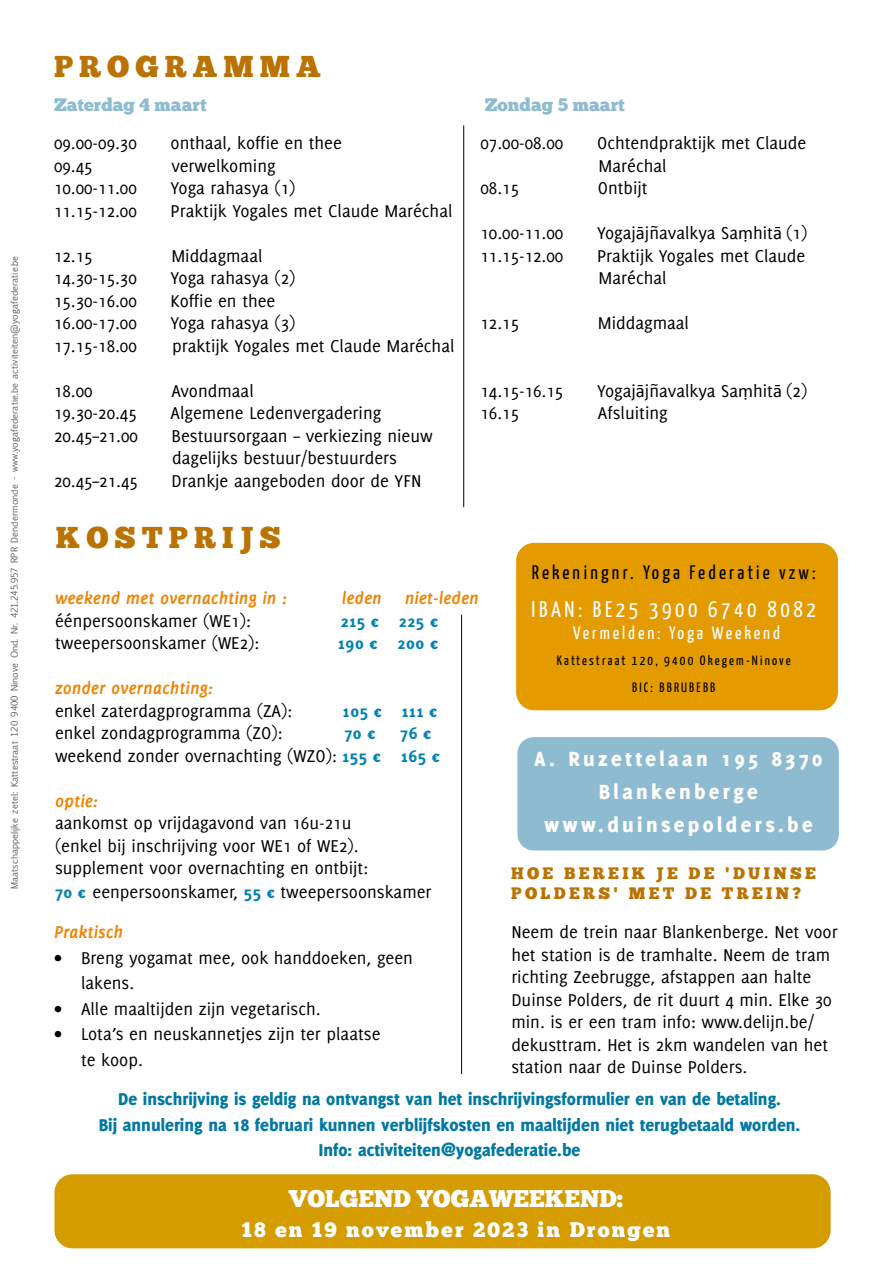
<style>
.page{position:relative;width:893px;height:1276px;background:#fff}
.page>*{position:absolute;margin:0;border:0;box-sizing:border-box;transform-origin:0 0}
.t1{font:30px "Chunk Five";letter-spacing:.2em;color:#ba7300}
.t2{font:24px "Chunk Five";color:#fff}
.t3{font:800 22.5px/33px "Delicious";letter-spacing:.15em;color:#fff;text-align:center}
.t4{font:22.5px "Yanone Kaffeesatz";letter-spacing:.16em;color:#fff}
.t5{font:21px "Chunk Five";letter-spacing:.1em;color:#fff}
.t6{font:19.5px "Yanone Kaffeesatz";letter-spacing:.16em;color:#000}
.t7{font:18.75px/22.5px "Delicious";color:#000}
.t8{font:800 18.75px/25.5px "Delicious";color:#0078a2;text-align:center}
.t9{font:italic 700 18.75px "Delicious";color:#f08200}
.t10{font:18.75px "Otari Bold Limited";letter-spacing:.03em;color:#0082b4}
.t11{font:18px "Chunk Five";color:#8ebbd0}
.t12{font:18px "Yanone Kaffeesatz";letter-spacing:.16em;color:#fff}
.t13{font:16.5px/19.8px "Chunk Five";letter-spacing:.2em;color:#ba7300}
.t14{font:13.5px/27px "Yanone Kaffeesatz";letter-spacing:.16em;color:#000;text-align:center}
.t15{font:9px "Euphemia UCAS";color:#575756}
.s1{font-family:"Calibri"}
.s2{font-family:"Otari Bold Limited";color:#0082b4}
</style>
<div class="page">
<div style="left:516px;top:543px;width:322px;height:167px;background:#e49b00;border-radius:18px"></div>
<div style="left:517px;top:737px;width:322px;height:113px;background:#8ebbd0;border-radius:16px"></div>
<div style="left:54px;top:1174px;width:777px;height:74px;background:#d59c00;border-radius:18px"></div>
<hr style="left:461px;top:614px;width:1px;height:460px;background:#000">
<hr style="left:463px;top:125px;width:1px;height:382px;background:#000">
<p class="t15" style="left:8px;top:889px;width:635px;rotate:-90deg">Maatschappelijke zetel: Kattestraat 120 9400 Ninove Ond. Nr. 421.245.957 RPR Dendermonde - www.yogafederatie.be activiteiten@yogafederatie.be</p>
<h1 class="t1" style="left:54px;top:52px;width:268px">PROGRAMMA</h1>
<p class="t11" style="left:54px;top:97px;width:154px">Zaterdag 4 maart</p>
<p class="t11" style="left:485px;top:97px;width:141px">Zondag 5 maart</p>
<p class="t7" style="left:54px;top:131px;width:84px">09.00-09.30</p>
<p class="t7" style="left:171px;top:131px;width:173px">onthaal, koffie en thee</p>
<p class="t7" style="left:54px;top:154px;width:40px">09.45</p>
<p class="t7" style="left:171px;top:154px;width:106px">verwelkoming</p>
<p class="t7" style="left:54px;top:176px;width:84px">10.00-11.00</p>
<p class="t7" style="left:171px;top:176px;width:127px">Yoga rahasya (1)</p>
<p class="t7" style="left:54px;top:199px;width:84px">11.15-12.00</p>
<p class="t7" style="left:171px;top:199px;width:283px">Praktijk Yogales met Claude Maréchal</p>
<p class="t7" style="left:54px;top:244px;width:40px">12.15</p>
<p class="t7" style="left:171px;top:244px;width:93px">Middagmaal</p>
<p class="t7" style="left:54px;top:266px;width:84px">14.30-15.30</p>
<p class="t7" style="left:171px;top:266px;width:127px">Yoga rahasya (2)</p>
<p class="t7" style="left:54px;top:289px;width:84px">15.30-16.00</p>
<p class="t7" style="left:171px;top:289px;width:106px">Koffie en thee</p>
<p class="t7" style="left:54px;top:311px;width:84px">16.00-17.00</p>
<p class="t7" style="left:171px;top:311px;width:127px">Yoga rahasya (3)</p>
<p class="t7" style="left:54px;top:334px;width:84px">17.15-18.00</p>
<p class="t7" style="left:172px;top:334px;width:284px">praktijk Yogales met Claude Maréchal</p>
<p class="t7" style="left:54px;top:379px;width:40px">18.00</p>
<p class="t7" style="left:171px;top:379px;width:84px">Avondmaal</p>
<p class="t7" style="left:54px;top:401px;width:84px">19.30-20.45</p>
<p class="t7" style="left:171px;top:401px;width:212px">Algemene Ledenvergadering</p>
<p class="t7" style="left:54px;top:424px;width:85px">20.45–21.00</p>
<p class="t7" style="left:172px;top:424px;width:263px">Bestuursorgaan – verkiezing nieuw dagelijks bestuur/bestuurders</p>
<p class="t7" style="left:54px;top:469px;width:85px">20.45–21.45</p>
<p class="t7" style="left:172px;top:469px;width:251px">Drankje aangeboden door de YFN</p>
<h1 class="t1" style="left:56px;top:523px;width:226px">KOSTPRIJS</h1>
<p class="t7" style="left:480px;top:131px;width:84px">07.00-08.00</p>
<p class="t7" style="left:597px;top:131px;width:211px">Ochtendpraktijk met Claude<br>Maréchal</p>
<p class="t7" style="left:480px;top:176px;width:40px">08.15</p>
<p class="t7" style="left:598px;top:176px;width:51px">Ontbijt</p>
<p class="t7" style="left:480px;top:221px;width:84px">10.00-11.00</p>
<p class="t7" style="left:597px;top:221px;width:212px">Yogaj<span class="s1">ā</span>jñavalkya Sa<span class="s1">ṃ</span>hit<span class="s1">ā</span> (1)</p>
<p class="t7" style="left:480px;top:244px;width:84px">11.15-12.00</p>
<p class="t7" style="left:597px;top:244px;width:210px">Praktijk Yogales met Claude<br>Maréchal</p>
<p class="t7" style="left:480px;top:311px;width:40px">12.15</p>
<p class="t7" style="left:598px;top:311px;width:93px">Middagmaal</p>
<p class="t7" style="left:480px;top:379px;width:84px">14.15-16.15</p>
<p class="t7" style="left:597px;top:379px;width:212px">Yogaj<span class="s1">ā</span>jñavalkya Sa<span class="s1">ṃ</span>hit<span class="s1">ā</span> (2)</p>
<p class="t7" style="left:480px;top:401px;width:40px">16.15</p>
<p class="t7" style="left:598px;top:401px;width:71px">Afsluiting</p>
<p class="t9" style="left:342px;top:587px;width:139px">leden niet-leden</p>
<p class="t9" style="left:55px;top:587px;width:234px">weekend met overnachting in :</p>
<p class="t7" style="left:55px;top:609px;width:197px">éénpersoonskamer (WE1):</p>
<p class="t10" style="left:341px;top:609px;width:99px">215 € 225 €</p>
<p class="t7" style="left:55px;top:631px;width:206px">tweepersoonskamer (WE2):</p>
<p class="t10" style="left:338px;top:631px;width:102px">190 € 200 €</p>
<p class="t9" style="left:55px;top:677px;width:159px">zonder overnachting:</p>
<p class="t7" style="left:55px;top:699px;width:239px">enkel zaterdagprogramma (ZA):</p>
<p class="t10" style="left:343px;top:699px;width:96px">105 € 111 €</p>
<p class="t7" style="left:55px;top:721px;width:229px">enkel zondagprogramma (ZO):</p>
<p class="t10" style="left:345px;top:721px;width:33px">70 €</p>
<p class="t10" style="left:400px;top:721px;width:33px">76 €</p>
<p class="t7" style="left:55px;top:744px;width:387px">weekend zonder overnachting (WZO): <span class="s2">155 € 165 €</span></p>
<p class="t9" style="left:55px;top:790px;width:44px">optie:</p>
<p class="t7" style="left:55px;top:811px;width:378px">aankomst op vrijdagavond van 16u-21u<br>(enkel bij inschrijving voor WE1 of WE2). supplement voor overnachting en ontbijt:<br><span class="s2">70 €</span> eenpersoonskamer, <span class="s2">55 €</span> tweepersoonskamer</p>
<p class="t9" style="left:54px;top:921px;width:71px">Praktisch</p>
<p class="t7" style="left:81px;top:944px;width:334px;line-height:25.5px;text-indent:-27px">• Breng yogamat mee, ook handdoeken, geen lakens.</p>
<p class="t7" style="left:54px;top:997px;width:268px">• Alle maaltijden zijn vegetarisch.</p>
<p class="t7" style="left:81px;top:1021px;width:301px;line-height:25.5px;text-indent:-27px">• Lota’s en neuskannetjes zijn ter plaatse te koop.</p>
<p class="t6" style="left:532px;top:559px;width:286px">Rekeningnr. Yoga Federatie vzw:</p>
<p class="t4" style="left:532px;top:593px;width:286px">IBAN: BE25 3900 6740 8082</p>
<p class="t12" style="left:573px;top:620px;width:209px">Vermelden: Yoga Weekend</p>
<p class="t14" style="left:557px;top:646px;width:235px">Kattestraat 120, 9400 Okegem-Ninove<br>BIC: BBRUBEBB</p>
<p class="t3" style="left:534px;top:742px;width:290px">A. Ruzettelaan 195 8370<br>Blankenberge www.duinsepolders.be</p>
<p class="t13" style="left:511px;top:864px;width:306px">HOE BEREIK JE DE 'DUINSE<br>POLDERS' MET DE TREIN?</p>
<p class="t7" style="left:511px;top:920px;width:328px">Neem de trein naar Blankenberge. Net voor het station is de tramhalte. Neem de tram richting Zeebrugge, afstappen aan halte Duinse Polders, de rit duurt 4 min. Elke 30 min. is er een tram info: www.delijn.be/ dekusttram. Het is 2km wandelen van het station naar de Duinse Polders.</p>
<p class="t8" style="left:99px;top:1086px;width:703px">De inschrijving is geldig na ontvangst van het inschrijvingsformulier en van de betaling.<br>Bij annulering na 18 februari kunnen verblijfskosten en maaltijden niet terugbetaald worden.<br>Info: activiteiten@yogafederatie.be</p>
<p class="t2" style="left:289px;top:1187px;width:336px">VOLGEND YOGAWEEKEND:</p>
<p class="t5" style="left:242px;top:1219px;width:430px">18 en 19 november 2023 in Drongen</p>
</div>
